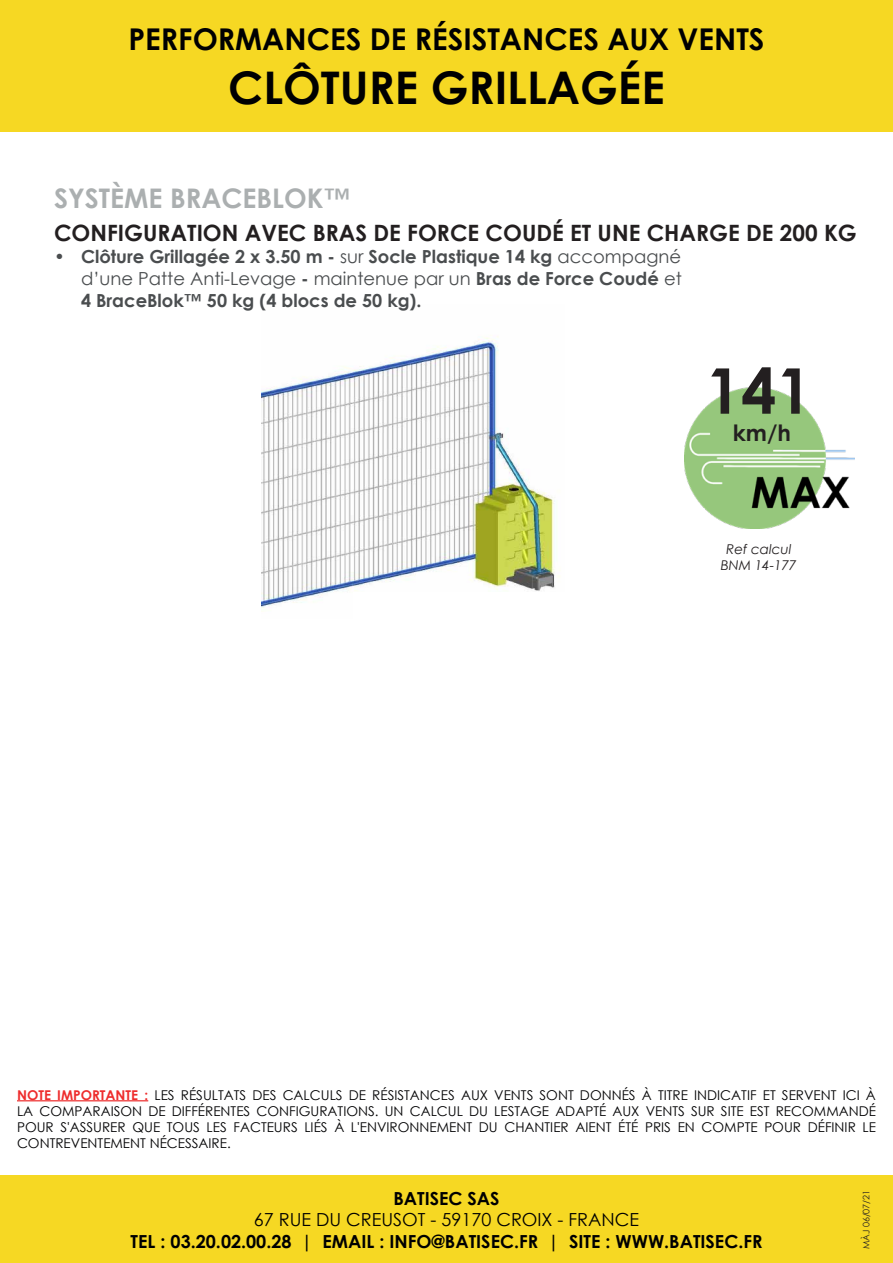
<style>
.page{position:relative;width:893px;height:1263px;background:#fff}
.page>*{position:absolute;margin:0;border:0;box-sizing:border-box;transform-origin:0 0}
.t1{font:700 63px "Century Gothic";color:#231f20}
.t2{font:700 45px "Century Gothic";color:#000001}
.t3{font:700 30px "Century Gothic";color:#000001}
.t4{font:700 27px "Century Gothic";color:#abafb0}
.t5{font:700 22.5px "Century Gothic";color:#231f20}
.t6{font:700 18px/21.6px "Century Gothic";color:#4a4d4f;text-align:justify}
.t7{font:700 18px "Century Gothic";color:#000001}
.t8{font:18px "Century Gothic";color:#000001}
.t9{font:13.5px/16.2px "Century Gothic";color:#000002;text-align:justify}
.t10{font:italic 13.5px "Century Gothic";color:#231f20}
.t11{font:9px "Century Gothic";color:#231f20}
.s1{font-weight:400}
.s2{font-weight:700;color:#ee2d2d}
</style>
<div class="page">
<div style="left:0;top:0;width:893px;height:132px;background:#f6d823"></div>
<div style="left:0;top:1176px;width:893px;height:87px;background:#f6d823"></div>
<img style="left:262px;top:336px;width:298px;height:272px">
<img style="left:685px;top:388px;width:169px;height:140px">
<hr style="left:17px;top:1100px;width:131px;height:1px;background:#ee2d2d">
<div style="left:353px;top:592px;width:286px;height:103px;background:#fff"></div>
<p class="t3" style="left:128px;top:16px;width:637px">PERFORMANCES DE RÉSISTANCES AUX VENTS</p>
<p class="t2" style="left:228px;top:54px;width:438px">CLÔTURE GRILLAGÉE</p>
<p class="t4" style="left:54px;top:177px;width:298px">SYSTÈME BRACEBLOK™</p>
<p class="t5" style="left:54px;top:216px;width:804px">CONFIGURATION AVEC BRAS DE FORCE COUDÉ ET UNE CHARGE DE 200 KG</p>
<p class="t6" style="left:81px;top:245px;width:602px;text-indent:-27px">• Clôture Grillagée 2 x 3.50 m - <span class="s1">sur</span> Socle Plastique 14 kg <span class="s1">accompagné d’une Patte Anti-Levage</span> - <span class="s1">maintenue par un</span> Bras de Force Coudé <span class="s1">et </span>4 BraceBlok™ 50 kg (4 blocs de 50 kg).</p>
<p class="t1" style="left:706px;top:343px;width:107px">141</p>
<p class="t5" style="left:733px;top:415px;width:60px">km/h</p>
<p class="t10" style="left:726px;top:540px;width:67px">Ref calcul</p>
<p class="t10" style="left:721px;top:556px;width:77px">BNM 14-177</p>
<p class="t9" style="left:17px;top:1086px;width:860px"><span class="s2">NOTE IMPORTANTE :</span> LES RÉSULTATS DES CALCULS DE RÉSISTANCES AUX VENTS SONT DONNÉS À TITRE INDICATIF ET SERVENT ICI À LA COMPARAISON DE DIFFÉRENTES CONFIGURATIONS. UN CALCUL DU LESTAGE ADAPTÉ AUX VENTS SUR SITE EST RECOMMANDÉ POUR S'ASSURER QUE TOUS LES FACTEURS LIÉS À L'ENVIRONNEMENT DU CHANTIER AIENT ÉTÉ PRIS EN COMPTE POUR DÉFINIR LE CONTREVENTEMENT NÉCESSAIRE.</p>
<h3 class="t7" style="left:393px;top:1184px;width:108px">BATISEC SAS</h3>
<h3 class="t8" style="left:254px;top:1207px;width:387px">67 RUE DU CREUSOT - 59170 CROIX - FRANCE</h3>
<h3 class="t7" style="left:131px;top:1227px;width:633px">TEL : 03.20.02.00.28 | EMAIL : INFO@BATISEC.FR | SITE : WWW.BATISEC.FR</h3>
<p class="t11" style="left:860px;top:1249px;width:61px;rotate:-90deg">MÀJ 06/07/21</p>
</div>
